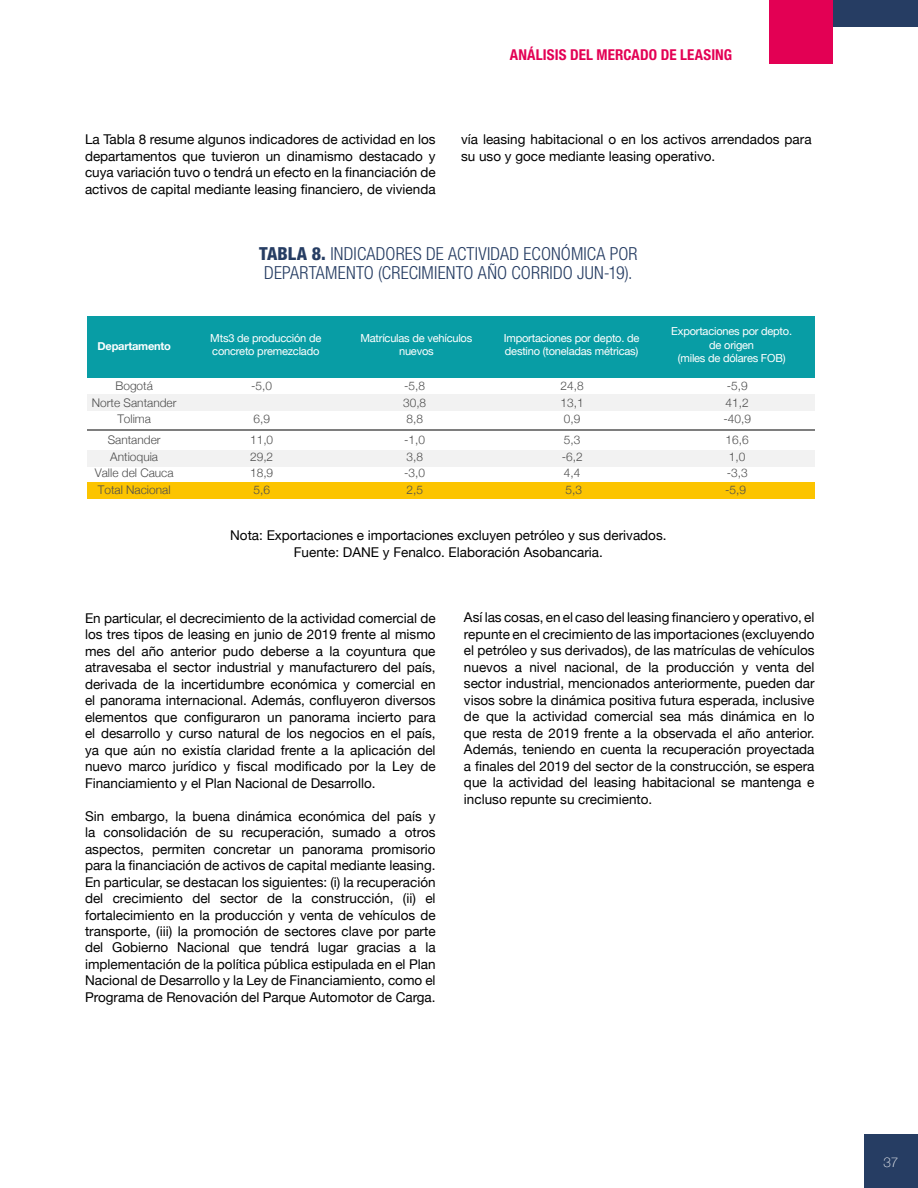
<style>
.page{position:relative;width:918px;height:1188px;background:#fff}
.page>*{position:absolute;margin:0;border:0;box-sizing:border-box;transform-origin:0 0}
.t1{font:300 condensed 18px/19.5px "Helvetica Neue LT Std";letter-spacing:.01em;color:#263d63}
.t2{font:700 condensed 15px "Helvetica Neue LT Std";letter-spacing:.005em;color:#e30054}
.t3{font:13.5px/16.5px "Helvetica Neue";color:#000;text-align:justify}
.t4{font:100 13.5px "Helvetica Neue";color:#fff}
.t5{font:300 11.85px/16.5px "Helvetica Neue";color:#4d4d4d}
.t6{font:11.1px/13.4px "Helvetica Neue";letter-spacing:-.02em;color:#fff}
.t7{font:700 11.1px "Helvetica Neue";letter-spacing:-.02em;color:#fff}
.s1{font-weight:800}
</style>
<div class="page">
<div style="left:864px;top:1134px;width:54px;height:54px;background:#263d63"></div>
<div style="left:769px;top:0;width:64px;height:64px;background:#e30054"></div>
<div style="left:833px;top:0;width:85px;height:27px;background:#263d63"></div>
<div style="left:87px;top:317px;width:728px;height:61px;background:#089da5"></div>
<div style="left:87px;top:394px;width:728px;height:17px;background:#f2f2f2"></div>
<hr style="left:87px;top:429px;width:728px;height:2px;background:#7e7e7e">
<div style="left:87px;top:450px;width:728px;height:16px;background:#f2f2f2"></div>
<div style="left:87px;top:482px;width:728px;height:17px;background:#fcc400"></div>
<p class="t2" style="left:510px;top:46px;width:224px">ANÁLISIS DEL MERCADO DE LEASING</p>
<p class="t3" style="left:85px;top:132px;width:352px">La Tabla 8 resume algunos indicadores de actividad en los departamentos que tuvieron un dinamismo destacado y cuya variación tuvo o tendrá un efecto en la financiación de activos de capital mediante leasing financiero, de vivienda</p>
<p class="t3" style="left:461px;top:132px;width:352px">vía leasing habitacional o en los activos arrendados para su uso y goce mediante leasing operativo.</p>
<h1 class="t1" style="left:259px;top:243px;width:380px"><span class="s1">TABLA 8.</span> INDICADORES DE ACTIVIDAD ECONÓMICA POR<br>DEPARTAMENTO (CRECIMIENTO AÑO CORRIDO JUN-19).</h1>
<p class="t6" style="left:210px;top:332px;width:113px">Mts3 de producción de concreto premezclado</p>
<p class="t6" style="left:360px;top:332px;width:113px;text-align:center">Matrículas de vehículos nuevos</p>
<p class="t6" style="left:504px;top:332px;width:137px">Importaciones por depto. de destino (toneladas métricas)</p>
<p class="t6" style="left:671px;top:325px;width:122px;text-align:center">Exportaciones por depto. de origen<br>(miles de dólares FOB)</p>
<p class="t7" style="left:98px;top:337px;width:75px">Departamento</p>
<p class="t5" style="left:92px;top:377px;width:86px;text-align:center">Bogotá<br>Norte Santander<br>Tolima</p>
<p class="t5" style="left:403px;top:377px;width:25px;text-align:justify">-5,8<br>30,8<br>8,8</p>
<p class="t5" style="left:561px;top:377px;width:25px;text-align:justify">24,8<br>13,1<br>0,9</p>
<p class="t5" style="left:723px;top:377px;width:29px">-5,9<br>41,2 -40,9</p>
<p class="t5" style="left:250px;top:431px;width:25px;text-align:justify">11,0<br>29,2<br>18,9</p>
<p class="t5" style="left:251px;top:377px;width:22px">-5,0</p>
<p class="t5" style="left:253px;top:410px;width:18px">6,9</p>
<p class="t5" style="left:95px;top:431px;width:80px;text-align:center">Santander<br>Antioquia<br>Valle del Cauca</p>
<p class="t5" style="left:404px;top:431px;width:22px">-1,0<br>3,8 -3,0</p>
<p class="t5" style="left:562px;top:431px;width:22px">5,3 -6,2<br>4,4</p>
<p class="t5" style="left:726px;top:431px;width:25px">16,6<br>1,0 -3,3</p>
<p class="t5" style="left:98px;top:481px;width:74px">Total Nacional</p>
<p class="t5" style="left:253px;top:481px;width:18px">5,6</p>
<p class="t5" style="left:406px;top:481px;width:18px">2,5</p>
<p class="t5" style="left:565px;top:481px;width:18px">5,3</p>
<p class="t5" style="left:725px;top:481px;width:22px">-5,9</p>
<p class="t3" style="left:230px;top:528px;width:438px;text-align:center">Nota: Exportaciones e importaciones excluyen petróleo y sus derivados.<br>Fuente: DANE y Fenalco. Elaboración Asobancaria.</p>
<p class="t3" style="left:85px;top:610px;width:352px">En particular, el decrecimiento de la actividad comercial de los tres tipos de leasing en junio de 2019 frente al mismo mes del año anterior pudo deberse a la coyuntura que atravesaba el sector industrial y manufacturero del país, derivada de la incertidumbre económica y comercial en el panorama internacional. Además, confluyeron diversos elementos que configuraron un panorama incierto para el desarrollo y curso natural de los negocios en el país, ya que aún no existía claridad frente a la aplicación del nuevo marco jurídico y fiscal modificado por la Ley de Financiamiento y el Plan Nacional de Desarrollo.</p>
<p class="t3" style="left:85px;top:808px;width:352px">Sin embargo, la buena dinámica económica del país y la consolidación de su recuperación, sumado a otros aspectos, permiten concretar un panorama promisorio para la financiación de activos de capital mediante leasing.<br>En particular, se destacan los siguientes: (i) la recuperación del crecimiento del sector de la construcción, (ii) el fortalecimiento en la producción y venta de vehículos de transporte, (iii) la promoción de sectores clave por parte del Gobierno Nacional que tendrá lugar gracias a la implementación de la política pública estipulada en el Plan Nacional de Desarrollo y la Ley de Financiamiento, como el Programa de Renovación del Parque Automotor de Carga.</p>
<p class="t3" style="left:464px;top:610px;width:352px">Así las cosas, en el caso del leasing financiero y operativo, el repunte en el crecimiento de las importaciones (excluyendo el petróleo y sus derivados), de las matrículas de vehículos nuevos a nivel nacional, de la producción y venta del sector industrial, mencionados anteriormente, pueden dar visos sobre la dinámica positiva futura esperada, inclusive de que la actividad comercial sea más dinámica en lo que resta de 2019 frente a la observada el año anterior.<br>Además, teniendo en cuenta la recuperación proyectada a finales del 2019 del sector de la construcción, se espera que la actividad del leasing habitacional se mantenga e incluso repunte su crecimiento.</p>
<p class="t4" style="left:883px;top:1152px;width:17px">37</p>
</div>
